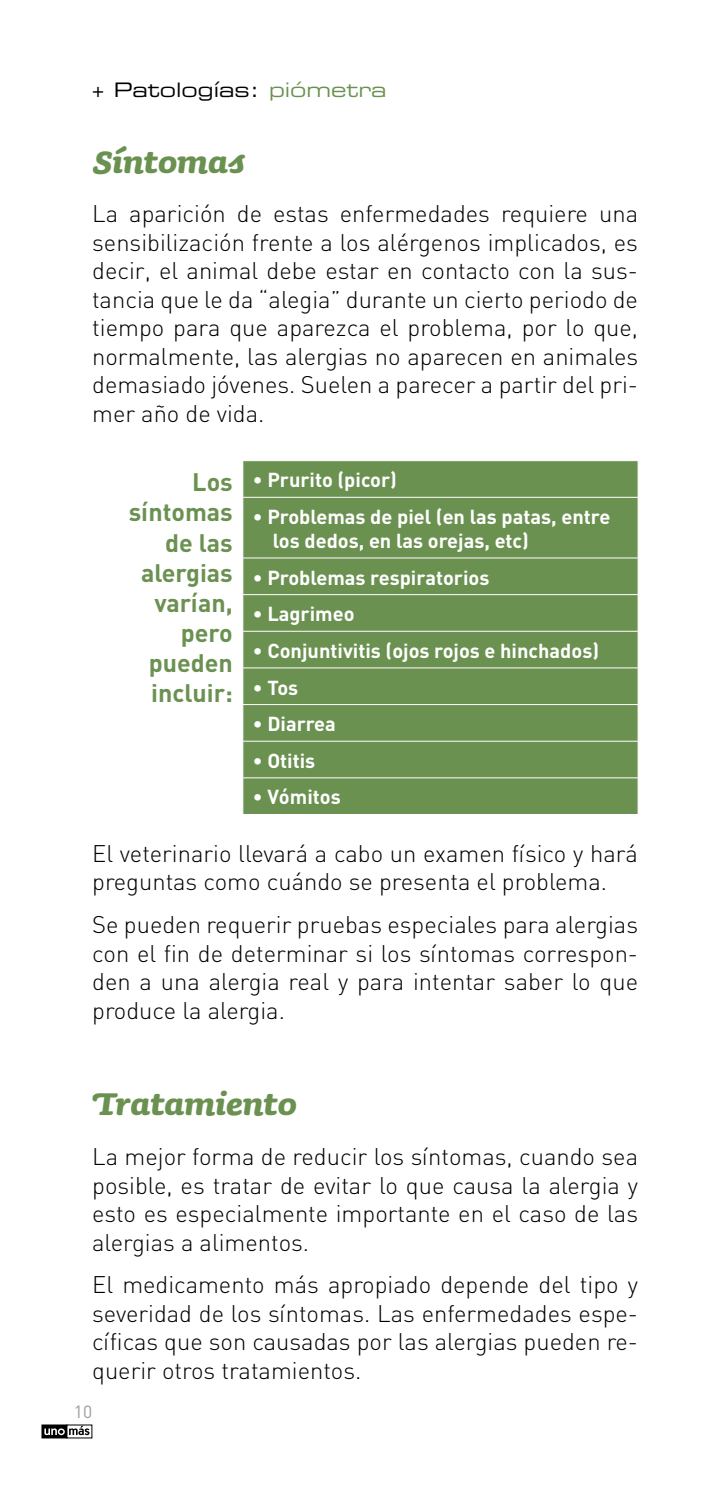
<style>
.page{position:relative;width:709px;height:1489px;background:#fff}
.page>*{position:absolute;margin:0;border:0;box-sizing:border-box;transform-origin:0 0}
.patología_2{font:40px "Sauna Bold Italic Swash";color:#6b9151}
.composicion_general{font:700 25px/30px "DIN";color:#6b9151;text-align:right}
.COMPOSICION_GENERAL{font:300 23.75px/28.5px "DIN";color:#000;text-align:justify}
.composicion_general-2{font:700 20px/24px "DIN";color:#fff}
.t1{font:20px "Eurostile Extended Two";color:#000}
.t2{font:17.5px "DIN";color:#9c9d9f}
.s1{color:#6b9151}
</style>
<div class="page">
<svg style="left:44px;top:1426px;width:21px;height:9px"></svg>
<div style="left:42px;top:1424px;width:25px;height:13px;border:1px solid #000"></div>
<svg style="left:69px;top:1429px;width:21px;height:6px"></svg>
<svg style="left:44px;top:1428px;width:16px;height:6px"></svg>
<svg style="left:58px;top:1428px;width:7px;height:6px"></svg>
<svg style="left:69px;top:1425px;width:20px;height:9px"></svg>
<div style="left:243px;top:461px;width:394px;height:353px;background:#6b9151"></div>
<hr style="left:242px;top:497px;width:396px;height:1px;background:#fff">
<hr style="left:242px;top:557px;width:396px;height:1px;background:#fff">
<hr style="left:242px;top:594px;width:396px;height:1px;background:#fff">
<hr style="left:242px;top:630px;width:396px;height:1px;background:#fff">
<hr style="left:242px;top:667px;width:396px;height:1px;background:#fff">
<hr style="left:242px;top:704px;width:396px;height:1px;background:#fff">
<hr style="left:242px;top:740px;width:396px;height:1px;background:#fff">
<hr style="left:242px;top:777px;width:396px;height:1px;background:#fff">
<p class="t1" style="left:92px;top:76px;width:296px">+ Patologías: <span class="s1">piómetra</span></p>
<p class="patología_2" style="left:92px;top:140px;width:155px">Síntomas</p>
<p class="COMPOSICION_GENERAL" style="left:92px;top:199px;width:547px">La aparición de estas enfermedades requiere una sensibilización frente a los alérgenos implicados, es decir, el animal debe estar en contacto con la sus&shy;tancia que le da “alegia” durante un cierto periodo de tiempo para que aparezca el problema, por lo que, normalmente, las alergias no aparecen en animales demasiado jóvenes. Suelen a parecer a partir del pri&shy;mer año de vida.</p>
<p class="composicion_general" style="left:129px;top:466px;width:105px">Los síntomas de las alergias varían, pero pueden incluir:</p>
<p class="composicion_general-2" style="left:253px;top:467px;width:146px">• Prurito (picor)</p>
<p class="composicion_general-2" style="left:273px;top:504px;width:339px;text-indent:-20px">• Problemas de piel (en las patas, entre los dedos, en las orejas, etc)</p>
<p class="composicion_general-2" style="left:253px;top:564px;width:238px">• Problemas respiratorios</p>
<p class="composicion_general-2" style="left:253px;top:601px;width:103px">• Lagrimeo</p>
<p class="composicion_general-2" style="left:253px;top:637px;width:348px">• Conjuntivitis (ojos rojos e hinchados)</p>
<p class="composicion_general-2" style="left:253px;top:674px;width:47px">• Tos</p>
<p class="composicion_general-2" style="left:253px;top:711px;width:85px">• Diarrea</p>
<p class="composicion_general-2" style="left:253px;top:747px;width:64px">• Otitis</p>
<p class="composicion_general-2" style="left:253px;top:784px;width:89px">• Vómitos</p>
<p class="COMPOSICION_GENERAL" style="left:92px;top:838px;width:547px">El veterinario llevará a cabo un examen físico y hará preguntas como cuándo se presenta el problema.</p>
<p class="COMPOSICION_GENERAL" style="left:92px;top:909px;width:547px">Se pueden requerir pruebas especiales para alergias con el fin de determinar si los síntomas correspon&shy;den a una alergia real y para intentar saber lo que produce la alergia.</p>
<p class="patología_2" style="left:92px;top:1082px;width:206px">Tratamiento</p>
<p class="COMPOSICION_GENERAL" style="left:92px;top:1142px;width:547px">La mejor forma de reducir los síntomas, cuando sea posible, es tratar de evitar lo que causa la alergia y esto es especialmente importante en el caso de las alergias a alimentos.</p>
<p class="COMPOSICION_GENERAL" style="left:92px;top:1270px;width:547px">El medicamento más apropiado depende del tipo y severidad de los síntomas. Las enfermedades espe&shy;cíficas que son causadas por las alergias pueden re&shy;querir otros tratamientos.</p>
<p class="t2" style="left:74px;top:1400px;width:20px">1 0</p>
</div>
